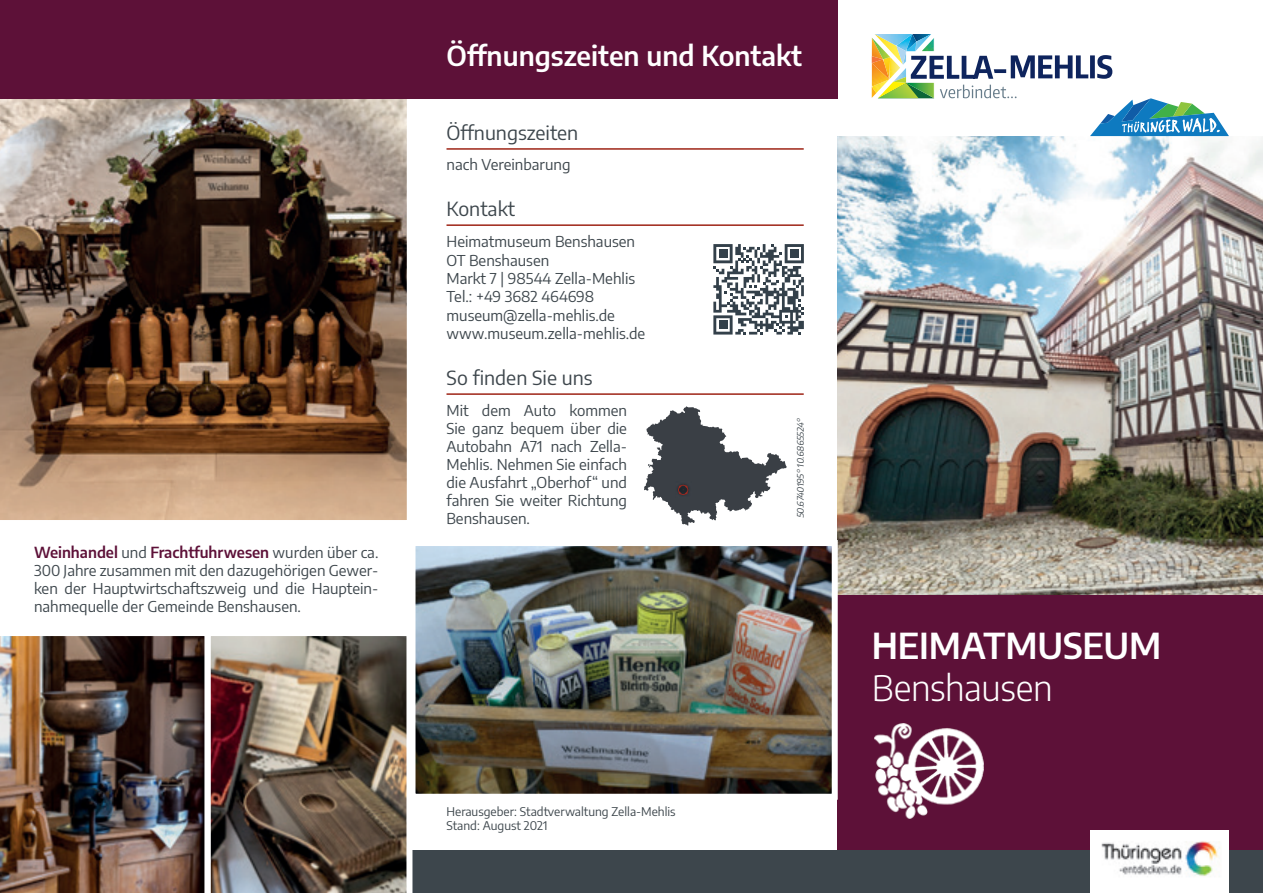
<style>
.page{position:relative;width:1263px;height:893px;background:#fff}
.page>*{position:absolute;margin:0;border:0;box-sizing:border-box;transform-origin:0 0}
.t1{font:600 35.1px "Encode Sans";letter-spacing:-.005em;color:#fff}
.t2{font:300 35.1px "Encode Sans";letter-spacing:-.01em;color:#fff}
.t3{font:600 27px "Encode Sans";color:#fff}
.t4{font:19.5px "Encode Sans";color:#3d464c}
.t5{font:15px/18px "Encode Sans";color:#3d464c;text-align:justify}
.t6{font:12px/14.4px "Encode Sans";color:#3d464c}
.t7{font:italic 9px "Encode Sans";color:#3d464c}
.s1{font-weight:600;color:#5d1138}
</style>
<div class="page">
<img style="left:838px;top:136px;width:425px;height:459px">
<div style="left:838px;top:595px;width:425px;height:298px;background:#5d1138"></div>
<div style="left:838px;top:850px;width:425px;height:43px;background:#3d464c"></div>
<img style="left:875px;top:34px;width:31px;height:4px">
<img style="left:906px;top:34px;width:25px;height:4px">
<svg style="left:872px;top:38px;width:357px;height:98px"></svg>
<img style="left:1090px;top:830px;width:139px;height:63px">
<img style="left:0;top:98px;width:412px;height:422px">
<hr style="left:446px;top:148px;width:358px;height:2px;background:#9e2416">
<hr style="left:446px;top:393px;width:358px;height:2px;background:#9e2416">
<svg style="left:644px;top:406px;width:143px;height:120px"></svg>
<hr style="left:446px;top:224px;width:358px;height:2px;background:#9e2416">
<div style="left:0;top:0;width:838px;height:98px;background:#5d1138"></div>
<div style="left:412px;top:850px;width:574px;height:43px;background:#3d464c"></div>
<img style="left:0;top:636px;width:205px;height:257px">
<img style="left:210px;top:636px;width:197px;height:257px">
<img style="left:416px;top:547px;width:415px;height:246px">
<div style="left:409px;top:540px;width:429px;height:260px;border:6px solid #fff"></div>
<img style="left:874px;top:723px;width:110px;height:96px">
<svg style="left:713px;top:244px;width:91px;height:91px"></svg>
<div style="left:719px;top:250px;width:8px;height:8px;background:#33404a"></div>
<div style="left:790px;top:250px;width:8px;height:8px;background:#33404a"></div>
<div style="left:719px;top:321px;width:8px;height:8px;background:#33404a"></div>
<p class="t5" style="left:34px;top:543px;width:346px"><span class="s1">Weinhandel</span> und <span class="s1">Frachtfuhrwesen</span> wurden über ca.<br>300 Jahre zusammen mit den dazugehörigen Gewer&shy;ken der Hauptwirtschaftszweig und die Hauptein&shy;nahmequelle der Gemeinde Benshausen.</p>
<h2 class="t3" style="left:446px;top:37px;width:357px">Öffnungszeiten und Kontakt</h2>
<h3 class="t4" style="left:446px;top:119px;width:133px">Öffnungszeiten</h3>
<p class="t5" style="left:446px;top:155px;width:125px">nach Vereinbarung</p>
<h3 class="t4" style="left:446px;top:195px;width:70px">Kontakt</h3>
<p class="t5" style="left:446px;top:232px;width:200px;line-height:18.5px;text-align:left">Heimatmuseum Benshausen<br>OT Benshausen<br>Markt 7 | 98544 Zella-Mehlis<br>Tel.: +49 3682 464698 museum@zella-mehlis.de www.museum.zella-mehlis.de</p>
<h3 class="t4" style="left:446px;top:364px;width:148px">So finden Sie uns</h3>
<p class="t5" style="left:446px;top:400px;width:182px">Mit dem Auto kommen Sie ganz bequem über die Autobahn A71 nach Zella-Mehlis. Nehmen Sie einfach die Ausfahrt „Oberhof“ und fahren Sie weiter Richtung Benshausen.</p>
<p class="t7" style="left:794px;top:518px;width:103px;rotate:-90deg">50.6740195° 10.6865524°</p>
<p class="t6" style="left:446px;top:804px;width:231px">Herausgeber: Stadtverwaltung Zella-Mehlis<br>Stand: August 2021</p>
<h1 class="t1" style="left:872px;top:620px;width:291px">HEIMATMUSEUM</h1>
<h1 class="t2" style="left:872px;top:664px;width:182px">Benshausen</h1>
</div>
